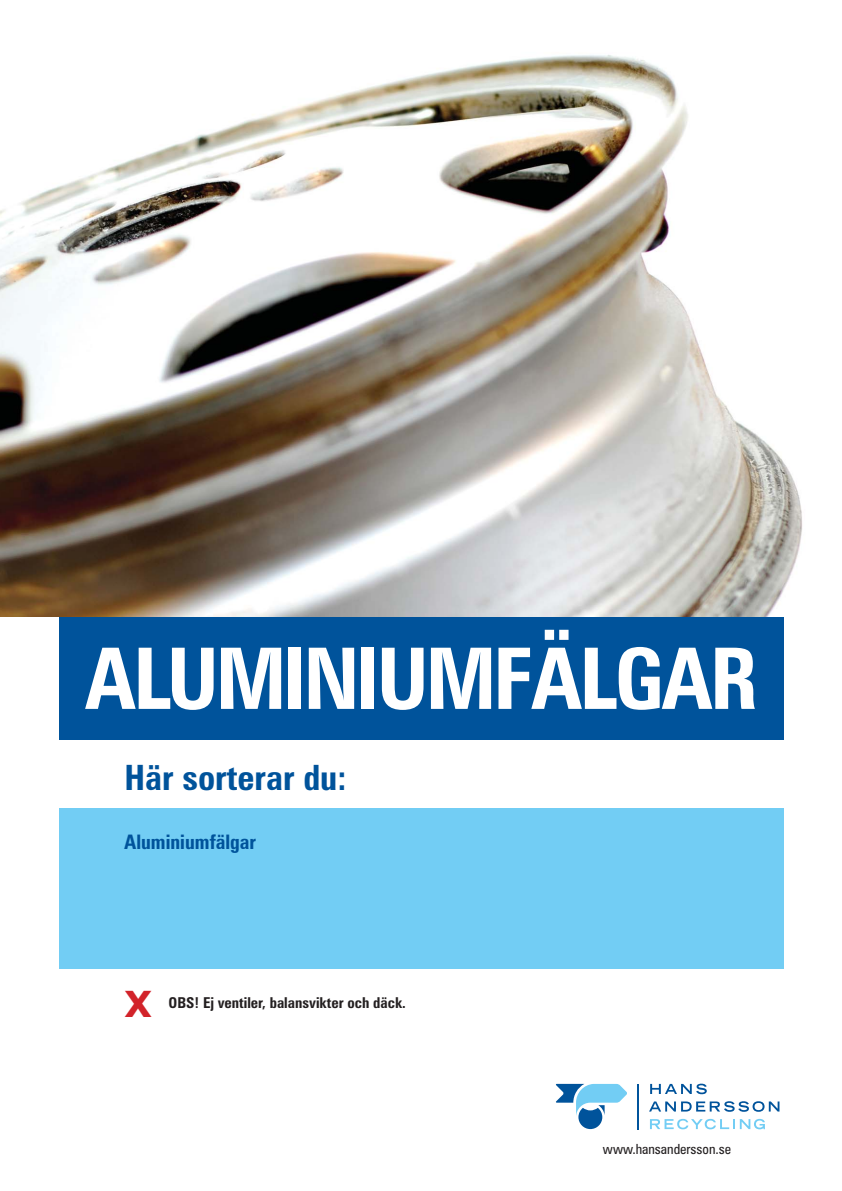
<style>
.page{position:relative;width:842px;height:1191px;background:#fff}
.page>*{position:absolute;margin:0;border:0;box-sizing:border-box;transform-origin:0 0}
.t1{font:700 condensed 85px "Zurich BT";letter-spacing:-.04em;color:#fff}
.t2{font:700 36px "MS Reference Sans Serif";color:#d2232a}
.t3{font:700 condensed 34.9px "Zurich BT";color:#00539b}
.t4{font:700 condensed 20px "Zurich BT";color:#00539b}
.t5{font:700 condensed 15px "Zurich BT";color:#231f20}
.t6{font:condensed 14px "Zurich BT";color:#231f20}
</style>
<div class="page">
<div style="left:59px;top:617px;width:725px;height:122px;background:#00539b"></div>
<svg style="left:556px;top:1084px;width:71px;height:45px"></svg>
<svg style="left:650px;top:1084px;width:57px;height:10px"></svg>
<svg style="left:649px;top:1101px;width:130px;height:11px"></svg>
<hr style="left:637px;top:1084px;width:2px;height:45px;background:#00539b">
<svg style="left:650px;top:1119px;width:115px;height:10px"></svg>
<div style="left:59px;top:808px;width:725px;height:161px;background:#72cdf4"></div>
<img style="left:0;top:55px;width:802px;height:562px">
<h1 class="t1" style="left:84px;top:648px;width:675px">ALUMINIUMFÄLGAR</h1>
<h3 class="t3" style="left:124px;top:764px;width:224px">Här sorterar du:</h3>
<h3 class="t4" style="left:124px;top:834px;width:134px">Aluminiumfälgar</h3>
<h2 class="t2" style="left:124px;top:983px;width:29px">X</h2>
<p class="t5" style="left:168px;top:997px;width:239px">OBS! Ej ventiler, balansvikter och däck.</p>
<p class="t6" style="left:603px;top:1141px;width:130px">www.hansandersson.se</p>
</div>
